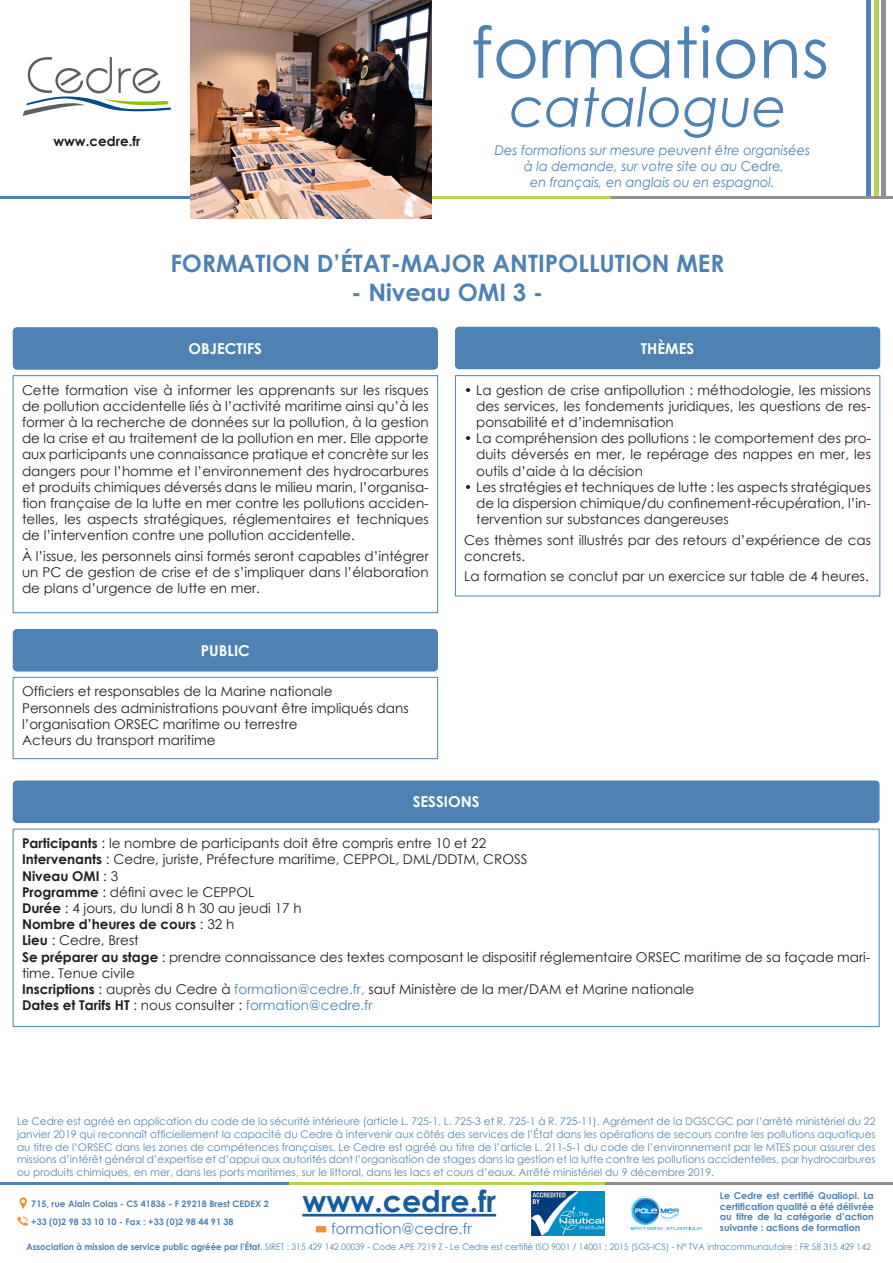
<style>
.page{position:relative;width:893px;height:1263px;background:#fff}
.page>*{position:absolute;margin:0;border:0;box-sizing:border-box;transform-origin:0 0}
.t1{font:70.5px "Century Gothic";color:#4d82b2}
.t2{font:italic 54px "Century Gothic";color:#4d82b2}
.t3{font:700 30px "Century Gothic";color:#175d9e}
.t4{font:700 24px "Century Gothic";color:#4d82b2}
.t5{font:700 15px "Century Gothic";color:#fff}
.t6{font:15px "Century Gothic";color:#4d82b2}
.t7{font:13.5px/16.2px "Century Gothic";color:#231f20;text-align:justify}
.t8{font:italic 13.5px/16.2px "Century Gothic";color:#4d82b2;text-align:center;scale:.95 1}
.t9{font:700 13.5px "Century Gothic";color:#231f20}
.t10{font:13.5px "Century Gothic";color:#4d82b2}
.t11{font:10.5px/12.6px "Century Gothic";color:#4d82b2;text-align:justify}
.t12{font:700 9.45px/10.5px "Century Gothic";color:#4d82b2;text-align:justify}
.t13{font:9px "Century Gothic";color:#4d82b2;scale:.95 1}
.t14{font:700 9px/18px "Century Gothic";color:#4d82b2}
.s1{font-style:normal}
.s2{font-weight:700}
.s3{font-weight:400}
.s4{color:#4d82b2}
.s5{font-weight:700;color:#231f20}
.s6{color:#231f20}
</style>
<div class="page">
<div style="left:13px;top:629px;width:425px;height:42px;background:#4d82b2;border-radius:4px"></div>
<div style="left:13px;top:677px;width:425px;height:82px;border:1px solid #4d82b2"></div>
<div style="left:455px;top:327px;width:425px;height:42px;background:#4d82b2;border-radius:4px"></div>
<div style="left:455px;top:375px;width:425px;height:221px;border:1px solid #4d82b2"></div>
<div style="left:13px;top:327px;width:425px;height:43px;background:#4d82b2;border-radius:4px"></div>
<div style="left:13px;top:375px;width:425px;height:238px;border:1px solid #4d82b2"></div>
<div style="left:13px;top:829px;width:866px;height:198px;border:1px solid #4d82b2"></div>
<div style="left:13px;top:780px;width:866px;height:43px;background:#4d82b2;border-radius:4px"></div>
<svg style="left:23px;top:57px;width:148px;height:59px"></svg>
<hr style="left:882px;top:0;width:4px;height:198px;background:#8f8f90">
<hr style="left:867px;top:0;width:4px;height:198px;background:#4d82b2">
<hr style="left:874px;top:0;width:4px;height:198px;background:#b6d259">
<hr style="left:611px;top:197px;width:282px;height:2px;background:#8f8f90">
<hr style="left:0;top:197px;width:296px;height:2px;background:#4d82b2">
<hr style="left:296px;top:197px;width:315px;height:2px;background:#b6d259">
<img style="left:191px;top:0;width:241px;height:219px">
<hr style="left:604px;top:1182px;width:289px;height:2px;background:#8f8f90">
<hr style="left:0;top:1182px;width:289px;height:2px;background:#4d82b2">
<hr style="left:289px;top:1182px;width:315px;height:2px;background:#b6d259">
<svg style="left:17px;top:1216px;width:11px;height:10px"></svg>
<svg style="left:20px;top:1197px;width:7px;height:12px"></svg>
<svg style="left:631px;top:1196px;width:71px;height:35px"></svg>
<img style="left:532px;top:1191px;width:72px;height:44px">
<hr style="left:302px;top:1214px;width:194px;height:2px;background:#175d9e">
<svg style="left:315px;top:1223px;width:12px;height:13px"></svg>
<div style="left:316px;top:1226px;width:10px;height:6px;background:#f68f1e"></div>
<svg style="left:316px;top:1226px;width:10px;height:5px"></svg>
<p class="t9" style="left:53px;top:131px;width:89px">www.cedre.fr</p>
<p class="t1" style="left:471px;top:3px;width:360px">formations</p>
<p class="t2" style="left:510px;top:69px;width:279px">catalogue</p>
<p class="t8" style="left:495px;top:141px;width:333px">Des formations sur mesure peuvent être organisées à la demande, sur votre site ou au <span class="s1">Cedre</span>,</p>
<p class="t8" style="left:530px;top:174px;width:259px">en français, en anglais ou en espagnol.</p>
<p class="t4" style="left:170px;top:245px;width:555px">FORMATION D’ÉTAT-MAJOR ANTIPOLLUTION MER</p>
<p class="t4" style="left:352px;top:274px;width:193px">- Niveau OMI 3 -</p>
<p class="t5" style="left:189px;top:337px;width:75px">OBJECTIFS</p>
<p class="t7" style="left:22px;top:381px;width:408px">Cette formation vise à informer les apprenants sur les risques de pollution accidentelle liés à l’activité maritime ainsi qu’à les former à la recherche de données sur la pollution, à la gestion de la crise et au traitement de la pollution en mer. Elle apporte aux participants une connaissance pratique et concrète sur les dangers pour l’homme et l’environnement des hydrocarbures et produits chimiques déversés dans le milieu marin, l’organisa&shy;tion française de la lutte en mer contre les pollutions acciden&shy;telles, les aspects stratégiques, réglementaires et techniques de l’intervention contre une pollution accidentelle.</p>
<p class="t7" style="left:22px;top:548px;width:408px">À l’issue, les personnels ainsi formés seront capables d’intégrer un PC de gestion de crise et de s’impliquer dans l’élaboration de plans d’urgence de lutte en mer.</p>
<p class="t5" style="left:201px;top:639px;width:51px">PUBLIC</p>
<p class="t7" style="left:22px;top:683px;width:312px">Officiers et responsables de la Marine nationale</p>
<p class="t7" style="left:22px;top:699px;width:388px">Personnels des administrations pouvant être impliqués dans l’organisation ORSEC maritime ou terrestre</p>
<p class="t7" style="left:22px;top:732px;width:195px">Acteurs du transport maritime</p>
<p class="t5" style="left:641px;top:337px;width:55px">THÈMES</p>
<p class="t7" style="left:476px;top:381px;width:396px;text-indent:-12px">• La gestion de crise antipollution : méthodologie, les missions des services, les fondements juridiques, les questions de res&shy;ponsabilité et d’indemnisation</p>
<p class="t7" style="left:476px;top:430px;width:396px;text-indent:-12px">• La compréhension des pollutions : le comportement des pro&shy;duits déversés en mer, le repérage des nappes en mer, les outils d’aide à la décision</p>
<p class="t7" style="left:476px;top:479px;width:396px;text-indent:-12px">• Les stratégies et techniques de lutte : les aspects stratégiques de la dispersion chimique/du confinement-récupération, l’in&shy;tervention sur substances dangereuses</p>
<p class="t7" style="left:464px;top:531px;width:408px">Ces thèmes sont illustrés par des retours d’expérience de cas concrets.</p>
<p class="t7" style="left:464px;top:568px;width:406px">La formation se conclut par un exercice sur table de 4 heures.</p>
<p class="t5" style="left:413px;top:790px;width:68px">SESSIONS</p>
<p class="t7" style="left:22px;top:835px;width:466px"><span class="s2">Participants</span> : le nombre de participants doit être compris entre 10 et 22</p>
<p class="t7" style="left:22px;top:851px;width:507px"><span class="s2">Intervenants</span> : Cedre, juriste, Préfecture maritime, CEPPOL, DML/DDTM, CROSS</p>
<p class="t9" style="left:22px;top:865px;width:98px">Niveau OMI <span class="s3">: 3</span></p>
<p class="t7" style="left:22px;top:883px;width:234px"><span class="s2">Programme</span> : défini avec le CEPPOL</p>
<p class="t7" style="left:22px;top:900px;width:281px"><span class="s2">Durée</span> : 4 jours, du lundi 8 h 30 au jeudi 17 h</p>
<p class="t9" style="left:22px;top:914px;width:214px">Nombre d’heures de cours <span class="s3">: 32 h</span></p>
<p class="t7" style="left:22px;top:932px;width:118px"><span class="s2">Lieu</span> : Cedre, Brest</p>
<p class="t7" style="left:22px;top:948px;width:850px"><span class="s2">Se préparer au stage</span> : prendre connaissance des textes composant le dispositif réglementaire ORSEC maritime de sa façade mari&shy;time. Tenue civile</p>
<p class="t7" style="left:22px;top:981px;width:674px"><span class="s2">Inscriptions</span> : auprès du Cedre à <span class="s4">formation@cedre.fr,</span> sauf Ministère de la mer/DAM et Marine nationale</p>
<p class="t10" style="left:22px;top:996px;width:352px"><span class="s5">Dates et Tarifs HT</span> <span class="s6">: nous consulter :</span> formation@cedre.fr</p>
<p class="t11" style="left:17px;top:1115px;width:860px">Le Cedre est agréé en application du code de la sécurité intérieure (article L. 725-1, L. 725-3 et R. 725-1 à R. 725-11). Agrément de la DGSCGC par l’arrêté ministériel du 22 janvier 2019 qui reconnaît officiellement la capacité du Cedre à intervenir aux côtés des services de l’État dans les opérations de secours contre les pollutions aquatiques au titre de l’ORSEC dans les zones de compétences françaises. Le Cedre est agréé au titre de l’article L. 211-5-1 du code de l’environnement par le MTES pour assurer des missions d’intérêt général d’expertise et d’appui aux autorités dont l’organisation de stages dans la gestion et la lutte contre les pollutions accidentelles, par hydrocarbures ou produits chimiques, en mer, dans les ports maritimes, sur le littoral, dans les lacs et cours d’eaux. Arrêté ministériel du 9 décembre 2019.</p>
<p class="t14" style="left:31px;top:1194px;width:239px">715, rue Alain Colas - CS 41836 - F 29218 Brest CEDEX 2 +33 (0)2 98 33 10 10 - Fax : +33 (0)2 98 44 91 38</p>
<p class="t3" style="left:302px;top:1179px;width:195px">www.cedre.fr</p>
<p class="t6" style="left:331px;top:1218px;width:142px">formation@cedre.fr</p>
<p class="t12" style="left:720px;top:1190px;width:155px">Le Cedre est certifié Qualiopi. La certification qualité a été délivrée au titre de la catégorie d’action suivante : actions de formation</p>
<p class="t13" style="left:26px;top:1241px;width:890px"><span class="s2">Association à mission de service public agréée par l’État</span>. SIRET : 315 429 142 00039 - Code APE 7219 Z - Le Cedre est certifié ISO 9001 / 14001 : 2015 (SGS-ICS) - N° TVA intracommunautaire : FR 58 315 429 142</p>
</div>
